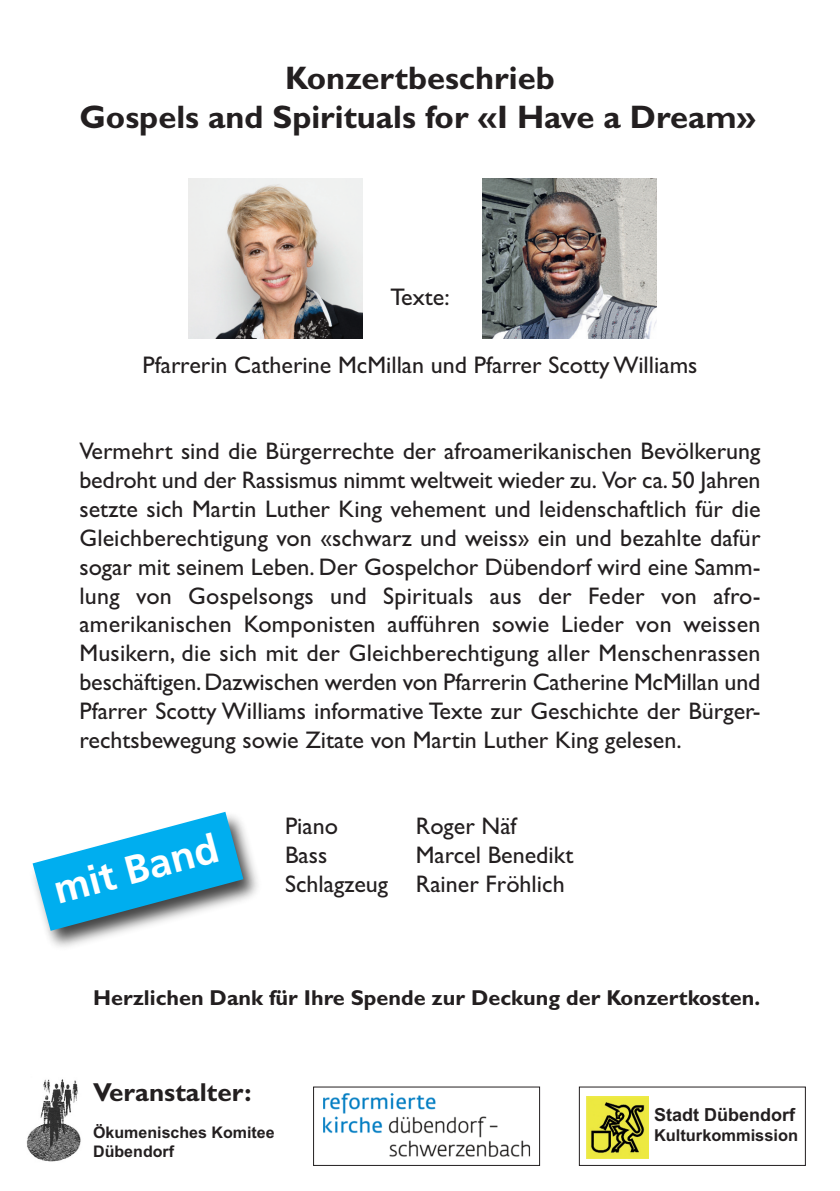
<style>
.page{position:relative;width:840px;height:1191px;background:#fff}
.page>*{position:absolute;margin:0;border:0;box-sizing:border-box;transform-origin:0 0}
.t1{font:700 40px "Frutiger 65";color:#fff}
.t2{font:700 32.6px/39.2px "Gill Sans";color:#231f20;text-align:center}
.t3{font:700 26px "Gill Sans";color:#231f20}
.t4{font:24px/28.8px "Gill Sans";color:#231f20;text-align:justify}
.t5{font:700 21.6px "Gill Sans";color:#231f20}
.t6{font:700 18px "Arial";color:#231f20}
.t7{font:700 16.4px "Arial";color:#231f20}
.t8{font:700 16px/19.2px "Arial";color:#231f20}
</style>
<div class="page">
<img style="left:26px;top:1079px;width:55px;height:83px">
<img style="left:323px;top:1093px;width:207px;height:64px">
<img style="left:586px;top:1096px;width:62px;height:62px">
<img style="left:32px;top:811px;width:226px;height:136px">
<svg style="left:33px;top:812px;width:210px;height:118px"></svg>
<img style="left:189px;top:178px;width:173px;height:160px">
<img style="left:482px;top:178px;width:174px;height:160px">
<h2 class="t2" style="left:79px;top:58px;width:677px">Konzertbeschrieb<br>Gospels and Spirituals for «I Have a Dream»</h2>
<p class="t4" style="left:390px;top:283px;width:61px">Texte:</p>
<p class="t4" style="left:142px;top:350px;width:556px">Pfarrerin Catherine McMillan und Pfarrer ScottyWilliams</p>
<p class="t4" style="left:79px;top:437px;width:682px">Vermehrt sind die Bürgerrechte der afroamerikanischen Bevölkerung bedroht und der Rassismus nimmt weltweit wieder zu. Vor ca. 50 Jahren setzte sich Martin Luther King vehement und leidenschaftlich für die Gleichberechtigung von «schwarz und weiss» ein und bezahlte dafür sogar mit seinem Leben. Der Gospelchor Dübendorf wird eine Samm&shy;lung von Gospelsongs und Spirituals aus der Feder von afro&shy;amerikanischen Komponisten aufführen sowie Lieder von weissen Musikern, die sich mit der Gleichberechtigung aller Menschenrassen beschäftigen.Dazwischen werden von Pfarrerin Catherine McMillan und Pfarrer Scotty Williams informative Texte zur Geschichte der Bürger&shy;rechtsbewegung sowie Zitate von Martin Luther King gelesen.</p>
<h1 class="t1" style="left:48px;top:868px;width:170px;rotate:-15deg">mit Band</h1>
<p class="t4" style="left:285px;top:811px;width:54px">Piano</p>
<p class="t4" style="left:415px;top:811px;width:102px">Roger Näf</p>
<p class="t4" style="left:285px;top:840px;width:44px">Bass</p>
<p class="t4" style="left:285px;top:840px;width:289px;text-indent:131px">Marcel Benedikt<br>Schlagzeug Rainer Fröhlich</p>
<p class="t5" style="left:93px;top:985px;width:668px">Herzlichen Dank für Ihre Spende zur Deckung der Konzertkosten.</p>
<p class="t3" style="left:93px;top:1076px;width:160px">Veranstalter:</p>
<p class="t8" style="left:93px;top:1122px;width:183px">Ökumenisches Komitee<br>Dübendorf</p>
<p class="t6" style="left:653px;top:1104px;width:142px">Stadt Dübendorf</p>
<p class="t7" style="left:653px;top:1126px;width:145px">Kulturkommission</p>
</div>
